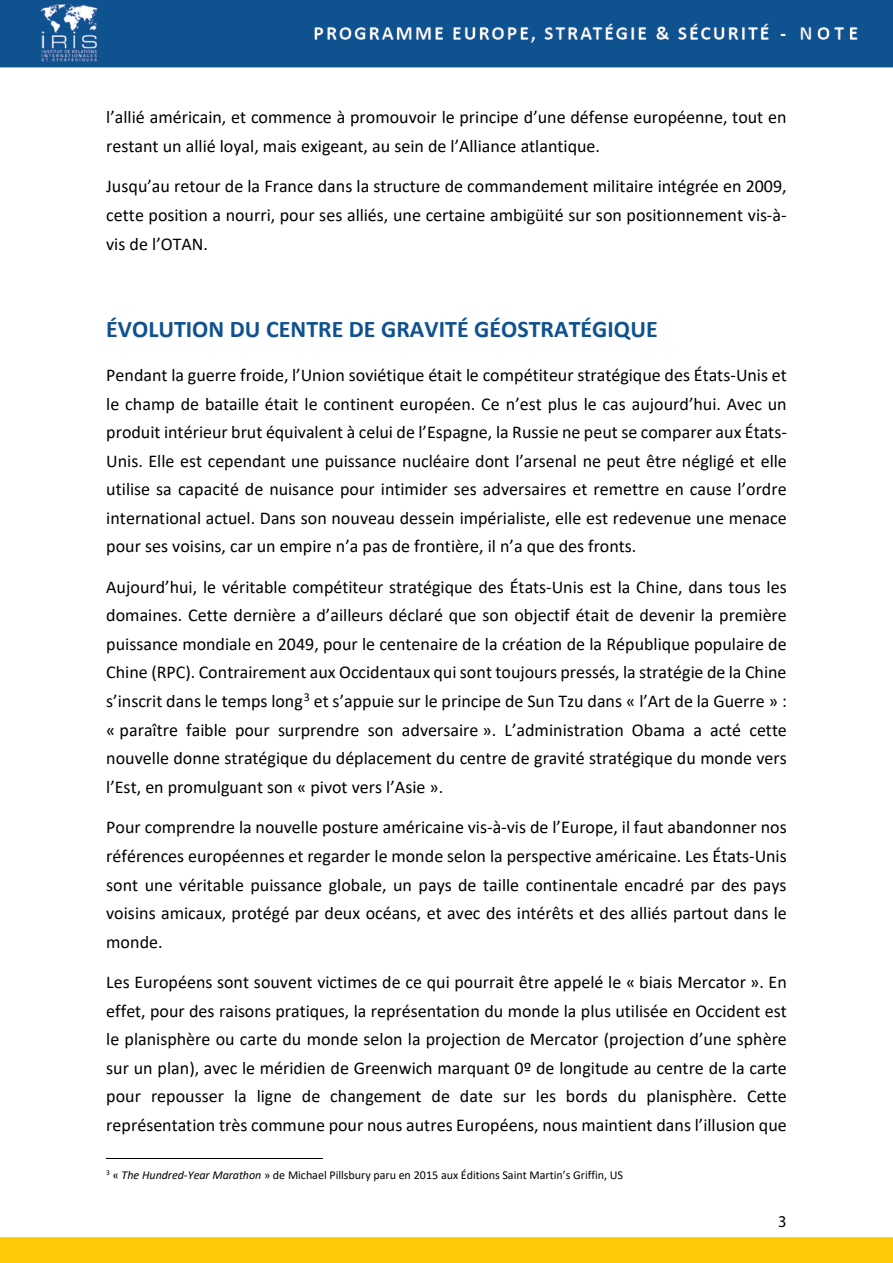
<style>
.page{position:relative;width:893px;height:1263px;background:#fff}
.page>*{position:absolute;margin:0;border:0;box-sizing:border-box;transform-origin:0 0}
.t1{font:700 24px "Calibri";color:#10528f}
.t2{font:18px/28.5px "Calibri";color:#000;text-align:justify}
.t3{font:16.5px "Myriad Pro";color:#000}
.t4{font:12px "Calibri";letter-spacing:-.005em;color:#000}
.s1{font-style:italic}
</style>
<div class="page">
<img style="left:0;top:0;width:893px;height:1263px">
<hr style="left:106px;top:1158px;width:216px;height:1px;background:#000">
<p class="t2" style="left:106px;top:103px;width:682px">l’allié américain, et commence à promouvoir le principe d’une défense européenne, tout en restant un allié loyal, mais exigeant, au sein de l’Alliance atlantique.</p>
<p class="t2" style="left:106px;top:172px;width:682px">Jusqu’au retour de la France dans la structure de commandement militaire intégrée en 2009, cette position a nourri, pour ses alliés, une certaine ambigüité sur son positionnement vis-à&shy;vis de l’OTAN.</p>
<h1 class="t1" style="left:106px;top:312px;width:553px">ÉVOLUTION DU CENTRE DE GRAVITÉ GÉOSTRATÉGIQUE</h1>
<p class="t2" style="left:106px;top:360px;width:682px">Pendant la guerre froide, l’Union soviétique était le compétiteur stratégique des États-Unis et le champ de bataille était le continent européen. Ce n’est plus le cas aujourd’hui. Avec un produit intérieur brut équivalent à celui de l’Espagne, la Russie ne peut se comparer aux États-Unis. Elle est cependant une puissance nucléaire dont l’arsenal ne peut être négligé et elle utilise sa capacité de nuisance pour intimider ses adversaires et remettre en cause l’ordre international actuel. Dans son nouveau dessein impérialiste, elle est redevenue une menace pour ses voisins, car un empire n’a pas de frontière, il n’a que des fronts.</p>
<p class="t2" style="left:106px;top:572px;width:682px">Aujourd’hui, le véritable compétiteur stratégique des États-Unis est la Chine, dans tous les domaines. Cette dernière a d’ailleurs déclaré que son objectif était de devenir la première puissance mondiale en 2049, pour le centenaire de la création de la République populaire de Chine (RPC). Contrairement aux Occidentaux qui sont toujours pressés, la stratégie de la Chine s’inscrit dans le temps long<sup>3</sup> et s’appuie sur le principe de Sun Tzu dans « l’Art de la Guerre » : « paraître faible pour surprendre son adversaire ». L’administration Obama a acté cette nouvelle donne stratégique du déplacement du centre de gravité stratégique du monde vers l’Est, en promulguant son « pivot vers l’Asie ».</p>
<p class="t2" style="left:106px;top:813px;width:682px">Pour comprendre la nouvelle posture américaine vis-à-vis de l’Europe, il faut abandonner nos références européennes et regarder le monde selon la perspective américaine. Les États-Unis sont une véritable puissance globale, un pays de taille continentale encadré par des pays voisins amicaux, protégé par deux océans, et avec des intérêts et des alliés partout dans le monde.</p>
<p class="t2" style="left:106px;top:968px;width:682px">Les Européens sont souvent victimes de ce qui pourrait être appelé le « biais Mercator ». En effet, pour des raisons pratiques, la représentation du monde la plus utilisée en Occident est le planisphère ou carte du monde selon la projection de Mercator (projection d’une sphère sur un plan), avec le méridien de Greenwich marquant 0º de longitude au centre de la carte pour repousser la ligne de changement de date sur les bords du planisphère. Cette représentation très commune pour nous autres Européens, nous maintient dans l’illusion que</p>
<p class="t4" style="left:106px;top:1166px;width:518px"><sup>3</sup> « <span class="s1">The Hundred-Year Marathon</span> » de Michael Pillsbury paru en 2015 aux Éditions Saint Martin’s Griffin, US</p>
<p class="t3" style="left:778px;top:1211px;width:10px">3</p>
</div>
